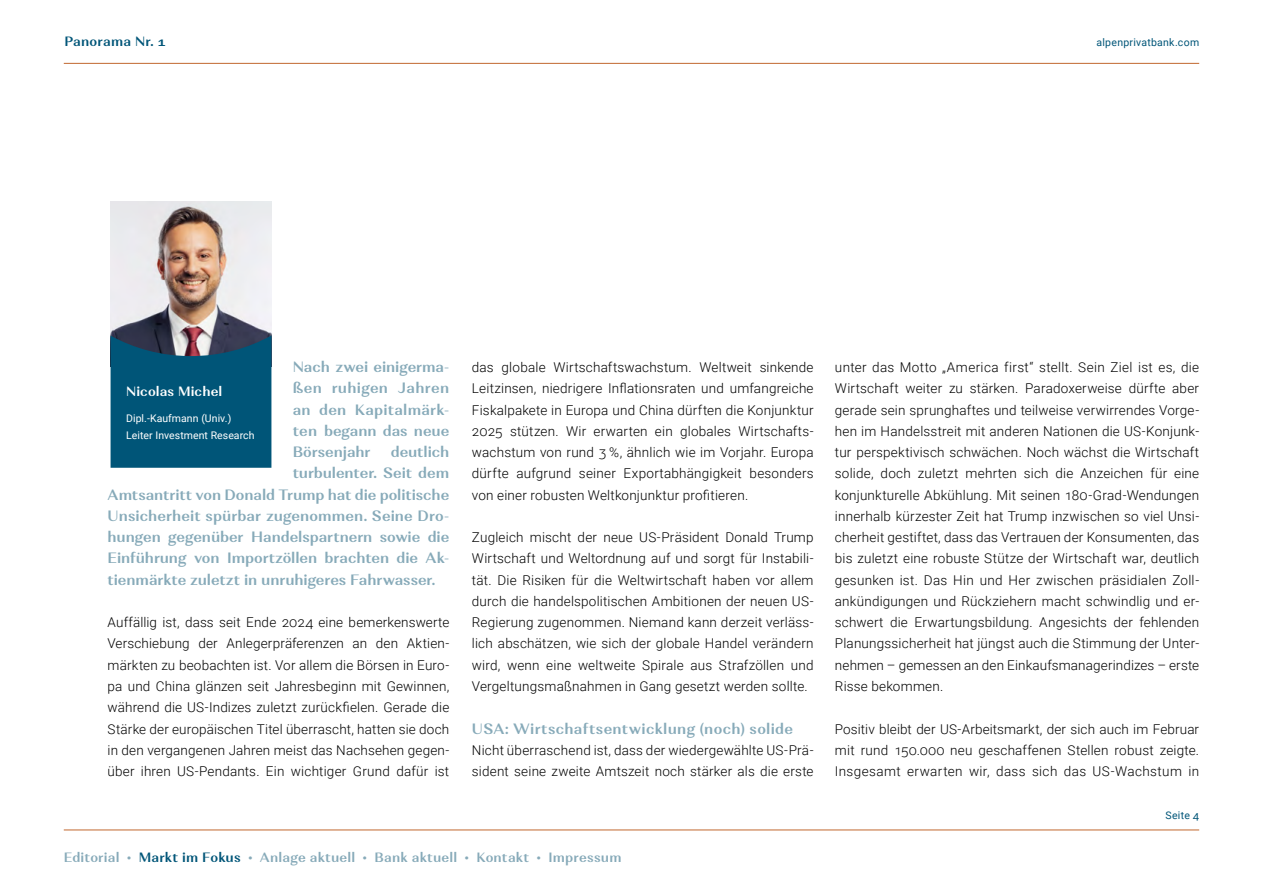
<style>
.page{position:relative;width:1263px;height:893px;background:#fff}
.page>*{position:absolute;margin:0;border:0;box-sizing:border-box;transform-origin:0 0}
.Einleser_10_pt__5_mm_Block{font:600 15px/21.3px "Alethia Pro";letter-spacing:-.005em;color:#87aab9;text-align:justify}
.ZH_10pt_5mm{font:600 15px "Alethia Pro";letter-spacing:.02em;color:#87aab9}
.Copy_9pt_5mm_Light_Block{font:300 13.5px/21.3px "Roboto";letter-spacing:.015em;color:#000;text-align:justify}
.Rubriktitel_9pt{font:600 13.5px "Alethia Pro";letter-spacing:.01em;color:#87aab9}
.Copy_klein_7pt_Regular{font:600 13.5px "Alethia Pro";letter-spacing:.005em;color:#fff}
.Rubriktitel_9pt-2{font:600 13.5px "Alethia Pro";letter-spacing:.01em;color:#005578}
.Copy_klein_7pt_Regular-2{font:10.5px "Roboto";letter-spacing:.005em;color:#fff}
.Copy_klein_7pt_Regular-3{font:10.5px "Roboto";letter-spacing:.025em;color:#005578}
.s1{color:#005578}
</style>
<div class="page">
<hr style="left:64px;top:63px;width:1135px;height:1px;background:#c87846">
<hr style="left:64px;top:829px;width:1135px;height:1px;background:#c87846">
<img style="left:111px;top:202px;width:160px;height:133px">
<svg style="left:111px;top:335px;width:160px;height:133px;background:#0b5576"></svg>
<p class="Rubriktitel_9pt-2" style="left:64px;top:33px;width:103px">Panorama Nr. 1</p>
<p class="Copy_klein_7pt_Regular-3" style="left:1096px;top:35px;width:104px">alpenprivatbank.com</p>
<p class="Einleser_10_pt__5_mm_Block" style="left:293px;top:356px;width:158px">Nach zwei einigerma&shy;ßen ruhigen Jahren an den Kapitalmärk&shy;ten begann das neue Börsenjahr</p>
<p class="Copy_klein_7pt_Regular" style="left:126px;top:383px;width:98px">Nicolas Michel</p>
<p class="Copy_klein_7pt_Regular-2" style="left:126px;top:410px;width:107px">Dipl.-Kaufmann (Univ.)</p>
<p class="Copy_klein_7pt_Regular-2" style="left:126px;top:427px;width:130px">Leiter Investment Research</p>
<p class="Einleser_10_pt__5_mm_Block" style="left:391px;top:441px;width:60px">deutlich</p>
<p class="Einleser_10_pt__5_mm_Block" style="left:293px;top:462px;width:158px">turbulenter. Seit dem</p>
<p class="Einleser_10_pt__5_mm_Block" style="left:108px;top:484px;width:343px">Amtsantritt von Donald Trump hat die politische</p>
<p class="Einleser_10_pt__5_mm_Block" style="left:108px;top:505px;width:343px">Unsicherheit spürbar zugenommen. Seine Dro-</p>
<p class="Einleser_10_pt__5_mm_Block" style="left:108px;top:526px;width:343px">hungen gegenüber Handelspartnern sowie die</p>
<p class="Einleser_10_pt__5_mm_Block" style="left:108px;top:547px;width:343px">Einführung von Importzöllen brachten die Ak-</p>
<p class="Einleser_10_pt__5_mm_Block" style="left:108px;top:569px;width:329px">tienmärkte zuletzt in unruhigeres Fahrwasser.</p>
<p class="Copy_9pt_5mm_Light_Block" style="left:108px;top:611px;width:343px">Auffällig ist, dass seit Ende 2024 eine bemerkenswerte Verschiebung der Anlegerpräferenzen an den Aktien&shy;märkten zu beobachten ist. Vor allem die Börsen in Euro&shy;pa und China glänzen seit Jahresbeginn mit Gewinnen, während die US-Indizes zuletzt zurückfielen. Gerade die Stärke der europäischen Titel überrascht, hatten sie doch in den vergangenen Jahren meist das Nachsehen gegen&shy;über ihren US-Pendants. Ein wichtiger Grund dafür ist</p>
<p class="Copy_9pt_5mm_Light_Block" style="left:472px;top:356px;width:343px">das globale Wirtschaftswachstum. Weltweit sinkende Leitzinsen, niedrigere Inflationsraten und umfangreiche Fiskalpakete in Europa und China dürften die Konjunktur 2025 stützen. Wir erwarten ein globales Wirtschafts&shy;wachstum von rund 3 %, ähnlich wie im Vorjahr. Europa dürfte aufgrund seiner Exportabhängigkeit besonders von einer robusten Weltkonjunktur profitieren.</p>
<p class="Copy_9pt_5mm_Light_Block" style="left:472px;top:526px;width:343px">Zugleich mischt der neue US-Präsident Donald Trump Wirtschaft und Weltordnung auf und sorgt für Instabili&shy;tät. Die Risiken für die Weltwirtschaft haben vor allem durch die handelspolitischen Ambitionen der neuen US-Regierung zugenommen. Niemand kann derzeit verläss&shy;lich abschätzen, wie sich der globale Handel verändern wird, wenn eine weltweite Spirale aus Strafzöllen und Vergeltungsmaßnahmen in Gang gesetzt werden sollte.</p>
<p class="ZH_10pt_5mm" style="left:472px;top:719px;width:323px">USA: Wirtschaftsentwicklung (noch) solide</p>
<p class="Copy_9pt_5mm_Light_Block" style="left:472px;top:739px;width:343px">Nicht überraschend ist, dass der wiedergewählte US-Prä&shy;sident seine zweite Amtszeit noch stärker als die erste</p>
<p class="Rubriktitel_9pt" style="left:64px;top:849px;width:559px">Editorial • <span class="s1">Markt im Fokus</span> • Anlage aktuell • Bank aktuell • Kontakt • Impressum</p>
<p class="Copy_9pt_5mm_Light_Block" style="left:835px;top:356px;width:366px">unter das Motto „America first“ stellt. Sein Ziel ist es, die Wirtschaft weiter zu stärken. Paradoxerweise dürfte aber gerade sein sprunghaftes und teilweise verwirrendes Vorge&shy;hen im Handelsstreit mit anderen Nationen die US-Konjunk&shy;tur perspektivisch schwächen. Noch wächst die Wirtschaft solide, doch zuletzt mehrten sich die Anzeichen für eine konjunkturelle Abkühlung. Mit seinen 180-Grad-Wendungen innerhalb kürzester Zeit hat Trump inzwischen so viel Unsi&shy;cherheit gestiftet, dass das Vertrauen der Konsumenten, das bis zuletzt eine robuste Stütze der Wirtschaft war, deutlich gesunken ist. Das Hin und Her zwischen präsidialen Zoll&shy;ankündigungen und Rückziehern macht schwindlig und er&shy;schwert die Erwartungsbildung. Angesichts der fehlenden Planungssicherheit hat jüngst auch die Stimmung der Unter&shy;nehmen – gemessen an den Einkaufsmanagerindizes – erste Risse bekommen.</p>
<p class="Copy_9pt_5mm_Light_Block" style="left:835px;top:718px;width:366px">Positiv bleibt der US-Arbeitsmarkt, der sich auch im Februar mit rund 150.000 neu geschaffenen Stellen robust zeigte.<br>Insgesamt erwarten wir, dass sich das US-Wachstum in</p>
<p class="Copy_klein_7pt_Regular-3" style="left:1165px;top:807px;width:35px">Seite 4</p>
</div>
